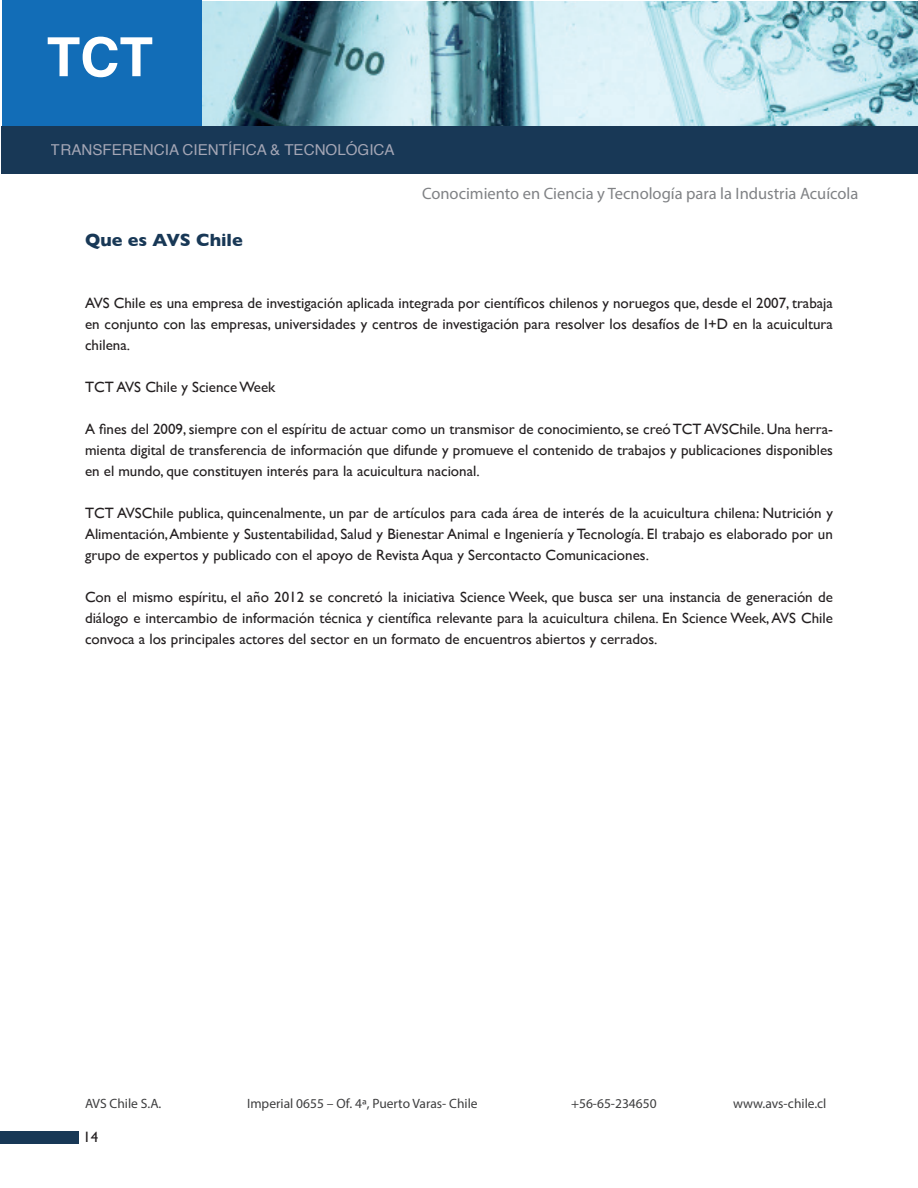
<style>
.page{position:relative;width:918px;height:1188px;background:#fff}
.page>*{position:absolute;margin:0;border:0;box-sizing:border-box;transform-origin:0 0}
.t1{font:700 54px "Helvetica";color:#fff}
.t2{font:700 18px "Gill Sans";color:#183856}
.t3{font:16.5px "Myriad Pro";color:#808285}
.t4{font:15px/21px "Gill Sans";color:#231f20;text-align:justify}
.t5{font:15px "Helvetica";color:#a4a6b5}
.t6{font:13.5px "Myriad Pro";color:#3e3e3f}
</style>
<div class="page">
<div style="left:0;top:1131px;width:79px;height:13px;background:#183856"></div>
<img style="left:202px;top:1px;width:716px;height:125px">
<div style="left:2px;top:0;width:200px;height:127px;background:#126db7"></div>
<div style="left:1px;top:126px;width:917px;height:48px;background:#183856"></div>
<h1 class="t1" style="left:47px;top:14px;width:108px">TCT</h1>
<p class="t5" style="left:51px;top:138px;width:346px">TRANSFERENCIA CIENTÍFICA &amp; TECNOLÓGICA</p>
<p class="t2" style="left:85px;top:226px;width:159px">Que es AVS Chile</p>
<p class="t3" style="left:422px;top:184px;width:438px">Conocimiento en Ciencia y Tecnología para la Industria Acuícola</p>
<p class="t4" style="left:85px;top:292px;width:749px">AVS Chile es una empresa de investigación aplicada integrada por científicos chilenos y noruegos que, desde el 2007, trabaja en conjunto con las empresas, universidades y centros de investigación para resolver los desafíos de I+D en la acuicultura chilena.</p>
<p class="t4" style="left:85px;top:376px;width:192px">TCT AVS Chile y Science Week</p>
<p class="t4" style="left:85px;top:418px;width:749px">A fines del 2009, siempre con el espíritu de actuar como un transmisor de conocimiento, se creó TCT AVSChile. Una herra&shy;mienta digital de transferencia de información que difunde y promueve el contenido de trabajos y publicaciones disponibles en el mundo, que constituyen interés para la acuicultura nacional.</p>
<p class="t4" style="left:85px;top:502px;width:749px">TCT AVSChile publica, quincenalmente, un par de artículos para cada área de interés de la acuicultura chilena: Nutrición y Alimentación, Ambiente y Sustentabilidad, Salud y Bienestar Animal e Ingeniería y Tecnología. El trabajo es elaborado por un grupo de expertos y publicado con el apoyo de Revista Aqua y Sercontacto Comunicaciones.</p>
<p class="t4" style="left:85px;top:586px;width:749px">Con el mismo espíritu, el año 2012 se concretó la iniciativa Science Week, que busca ser una instancia de generación de diálogo e intercambio de información técnica y científica relevante para la acuicultura chilena. En Science Week, AVS Chile convoca a los principales actores del sector en un formato de encuentros abiertos y cerrados.</p>
<p class="t6" style="left:85px;top:1095px;width:78px">AVS Chile S.A.</p>
<p class="t6" style="left:247px;top:1095px;width:232px">Imperial 0655 – Of. 4ª, Puerto Varas- Chile</p>
<p class="t6" style="left:571px;top:1095px;width:87px">+56-65-234650</p>
<p class="t6" style="left:733px;top:1095px;width:95px">www.avs-chile.cl</p>
<p class="t4" style="left:83px;top:1126px;width:16px">14</p>
</div>
